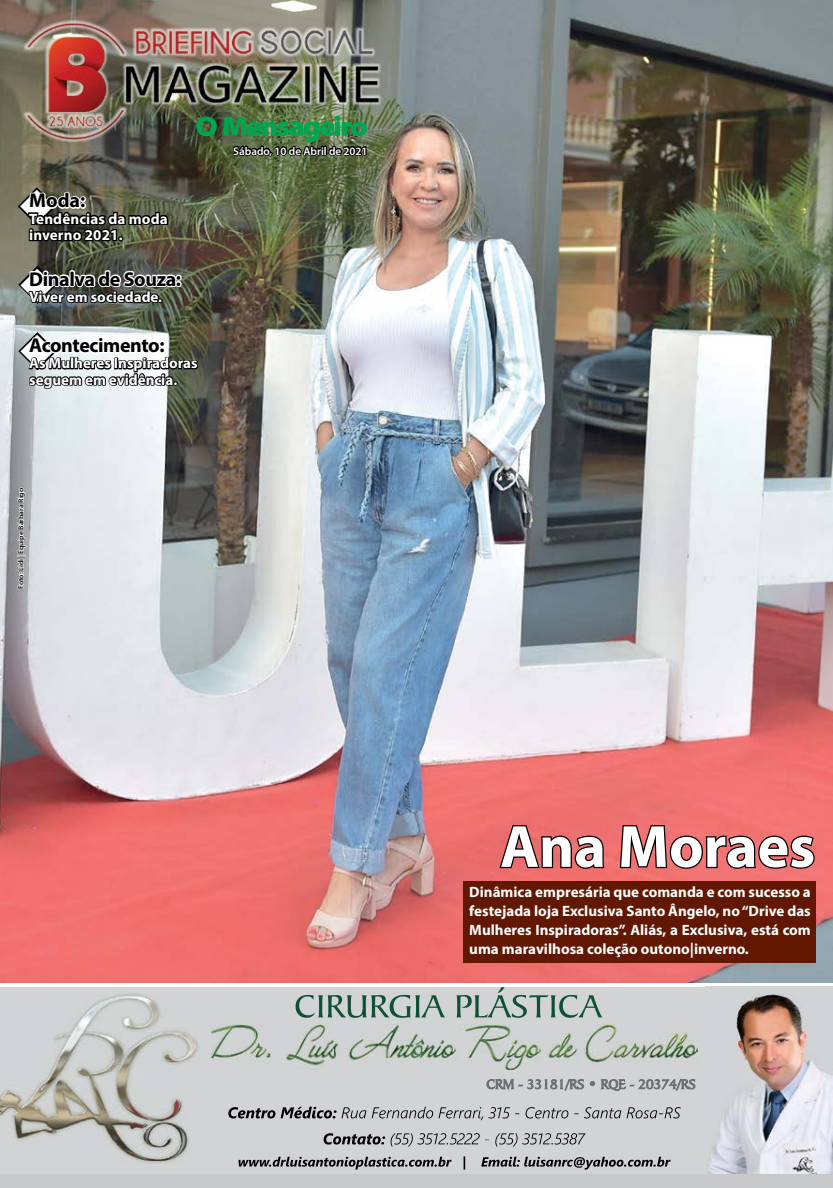
<style>
.page{position:relative;width:833px;height:1188px;background:#fff}
.page>*{position:absolute;margin:0;border:0;box-sizing:border-box;transform-origin:0 0}
.t1{font:700 60px "Myriad Pro";color:#fff}
.t2{font:700 20px "Myriad Pro";letter-spacing:-.02em;color:#000}
.t3{font:700 15px/18.8px "Myriad Pro";color:#fff}
.t4{font:600 11.12px "Myriad Pro";color:#fff}
.t5{font:600 7.5px "Myriad Pro";color:#000}
</style>
<div class="page">
<div style="left:0;top:987px;width:705px;height:186px;background:#d1d3d4"></div>
<svg style="left:295px;top:987px;width:307px;height:30px;background:#a8b8b2"></svg>
<div style="left:0;top:991px;width:200px;height:173px;background:#d1d3d4"></div>
<img style="left:0;top:995px;width:196px;height:165px">
<img style="left:211px;top:1024px;width:486px;height:45px">
<svg style="left:228px;top:1076px;width:468px;height:94px;background:#bdbfc0"></svg>
<svg style="left:0;top:981px;width:833px;height:2px;background:#df7677"></svg>
<img style="left:705px;top:986px;width:128px;height:187px">
<div style="left:0;top:1173px;width:833px;height:14px;background:#c7c8ca"></div>
<img style="left:0;top:0;width:833px;height:981px">
<svg style="left:16px;top:487px;width:10px;height:102px"></svg>
<svg style="left:498px;top:823px;width:108px;height:46px;background:#af5252"></svg>
<svg style="left:618px;top:823px;width:198px;height:46px;background:#ae5352"></svg>
<div style="left:463px;top:881px;width:352px;height:81px;background:#611700"></div>
<img style="left:22px;top:18px;width:361px;height:125px">
<img style="left:15px;top:82px;width:353px;height:349px">
<h2 class="t2" style="left:29px;top:187px;width:58px">Moda:</h2>
<p class="t3" style="left:29px;top:210px;width:140px;line-height:16.2px">Tendências da moda inverno 2021.</p>
<h2 class="t2" style="left:29px;top:266px;width:153px">Dinalva de Souza:</h2>
<p class="t3" style="left:29px;top:287px;width:134px">Viver em sociedade.</p>
<h2 class="t2" style="left:29px;top:332px;width:137px">Acontecimento:</h2>
<p class="t3" style="left:29px;top:355px;width:170px;line-height:16.2px">As Mulheres Inspiradoras seguem em evidência.</p>
<p class="t4" style="left:233px;top:144px;width:136px">Sábado, 10 de Abril de 2021</p>
<p class="t5" style="left:16px;top:588px;width:102px;rotate:-90deg">Foto: Lidi | Equipe Bárbara Rigo</p>
<h1 class="t1" style="left:500px;top:807px;width:317px">Ana Moraes</h1>
<p class="t3" style="left:469px;top:882px;width:343px;text-align:justify">Dinâmica empresária que comanda e com sucesso a festejada loja Exclusiva Santo Ângelo, no “Drive das Mulheres Inspiradoras”. Aliás, a Exclusiva, está com uma maravilhosa coleção outono|inverno.</p>
</div>
